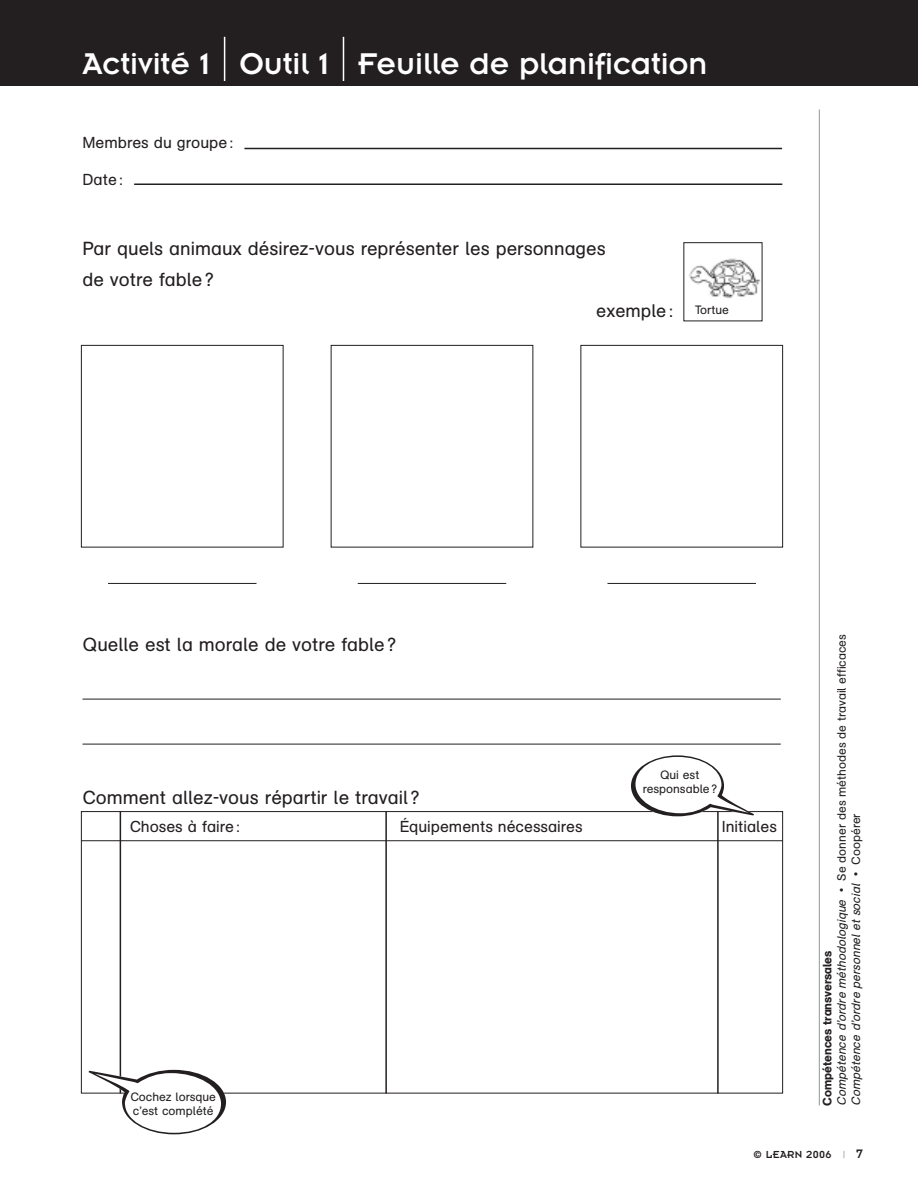
<style>
.page{position:relative;width:918px;height:1188px;background:#fff}
.page>*{position:absolute;margin:0;border:0;box-sizing:border-box;transform-origin:0 0}
.t1{font:33px "Insignia";color:#fff}
.t2{font:18.75px/31.5px "AG Schoolbook Regular A";color:#231f20}
.t3{font:18px "AG Schoolbook Regular A";color:#231f20}
.t4{font:15.75px "AG Schoolbook Regular A";color:#231f20}
.t5{font:italic 12px/14.4px "AG Schoolbook Regular A";color:#231f20}
.t6{font:12px/14.4px "AG Schoolbook Regular A";color:#231f20;text-align:center}
.t7{font:12px "AG Schoolbook Medium A";color:#231f20}
.t8{font:11.25px "Insignia";letter-spacing:.025em;color:#231f20}
.s1{font-style:normal}
.s2{color:#bcbdc0}
.s3{font-size:13.5px}
</style>
<div class="page">
<div style="left:0;top:0;width:918px;height:86px;background:#231f20"></div>
<hr style="left:819px;top:110px;width:1px;height:996px;background:#939598">
<hr style="left:82px;top:699px;width:699px;height:1px;background:#231f20">
<hr style="left:82px;top:744px;width:699px;height:1px;background:#231f20">
<div style="left:81px;top:345px;width:203px;height:203px;border:1px solid #231f20"></div>
<div style="left:580px;top:345px;width:203px;height:203px;border:1px solid #231f20"></div>
<hr style="left:108px;top:583px;width:148px;height:1px;background:#231f20">
<hr style="left:358px;top:583px;width:148px;height:1px;background:#231f20">
<hr style="left:608px;top:583px;width:148px;height:1px;background:#231f20">
<img style="left:689px;top:258px;width:71px;height:40px">
<hr style="left:81px;top:840px;width:702px;height:1px;background:#231f20">
<hr style="left:120px;top:811px;width:1px;height:282px;background:#231f20">
<hr style="left:385px;top:811px;width:2px;height:283px;background:#231f20">
<hr style="left:717px;top:811px;width:2px;height:283px;background:#231f20">
<svg style="left:631px;top:755px;width:123px;height:61px"></svg>
<svg style="left:88px;top:1070px;width:138px;height:64px"></svg>
<hr style="left:224px;top:37px;width:1px;height:44px;background:#fff">
<hr style="left:343px;top:37px;width:1px;height:44px;background:#fff">
<hr style="left:244px;top:148px;width:538px;height:1px;background:#231f20">
<hr style="left:134px;top:184px;width:648px;height:1px;background:#231f20">
<h1 class="t1" style="left:82px;top:47px;width:626px">Activité 1 Outil 1 Feuille de planification</h1>
<p class="t4" style="left:82px;top:133px;width:152px">Membres du groupe:</p>
<p class="t4" style="left:82px;top:171px;width:42px">Date:</p>
<p class="t2" style="left:82px;top:233px;width:525px">Par quels animaux désirez-vous représenter les personnages de votre fable?</p>
<p class="t3" style="left:596px;top:301px;width:78px">exemple:</p>
<p class="t6" style="left:695px;top:303px;width:35px">Tortue</p>
<p class="t2" style="left:82px;top:629px;width:315px">Quelle est la morale de votre fable?</p>
<p class="t2" style="left:82px;top:782px;width:338px">Comment allez-vous répartir le travail?</p>
<p class="t6" style="left:643px;top:768px;width:76px">Qui est responsable?</p>
<p class="t4" style="left:130px;top:818px;width:111px">Choses à faire:</p>
<p class="t4" style="left:400px;top:818px;width:184px">Équipements nécessaires</p>
<p class="t4" style="left:722px;top:818px;width:57px">Initiales</p>
<p class="t6" style="left:130px;top:1090px;width:87px;text-align:left">Cochez lorsque c’est complété</p>
<p class="t5" style="left:835px;top:1106px;width:473px;rotate:-90deg">Compétence d’ordre méthodologique <span class="s1">• Se donner des méthodes de travail efficaces<br></span>Compétence d’ordre personnel et social <span class="s1">• C o o p é r e r</span></p>
<p class="t7" style="left:820px;top:1106px;width:156px;rotate:-90deg">Compétences transversales</p>
<p class="t8" style="left:753px;top:1149px;width:112px">© LEARN 2006 <span class="s2">|</span> <span class="s3">7</span></p>
</div>
